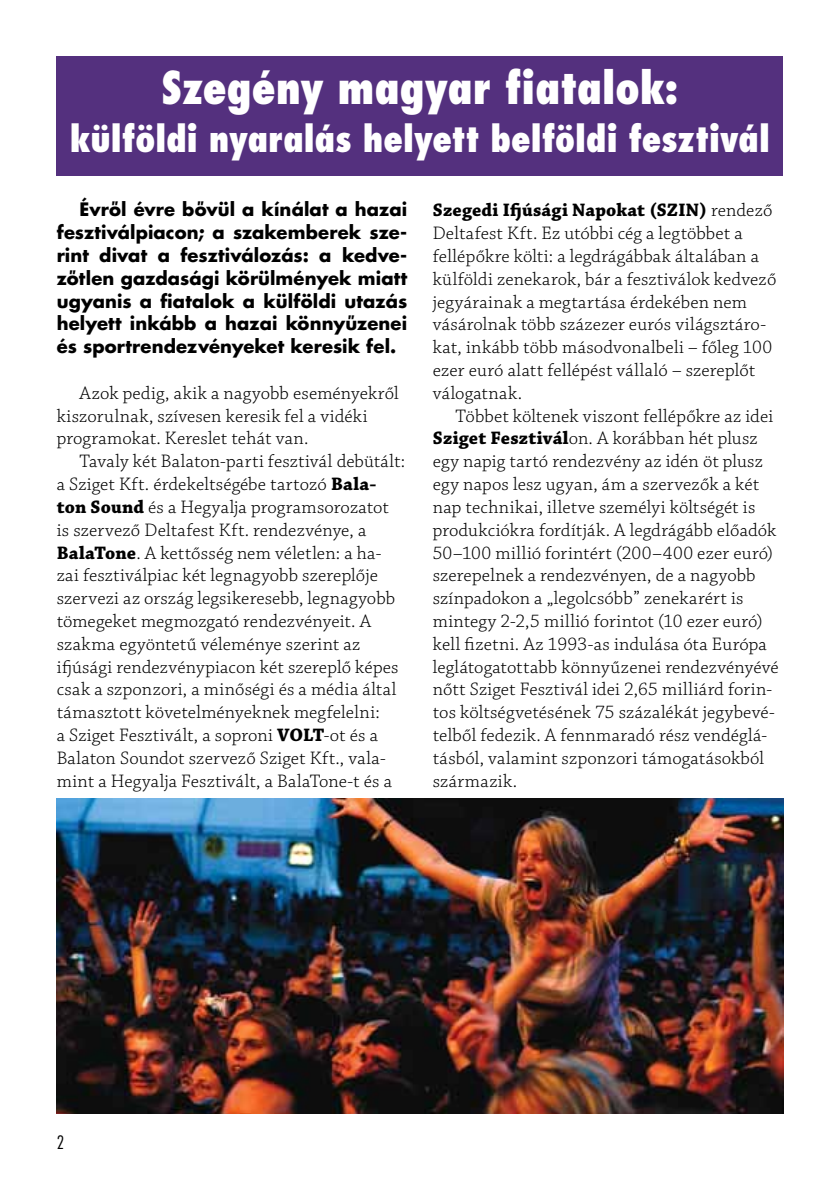
<style>
.page{position:relative;width:840px;height:1191px;background:#fff}
.page>*{position:absolute;margin:0;border:0;box-sizing:border-box;transform-origin:0 0}
.t1{font:800 condensed 44px "Futura Std";color:#fff}
.t2{font:800 condensed 36px "Futura Std";letter-spacing:-.005em;color:#fff}
.t3{font:300 19px/22.8px "Chaparral Pro";letter-spacing:.01em;color:#000}
.t4{font:700 18px/22.8px "Futura Std";letter-spacing:.005em;color:#000;text-align:justify}
.t5{font:300 condensed 18px "Futura Std";color:#000}
.s1{font-weight:700}
</style>
<div class="page">
<div style="left:57px;top:57px;width:725px;height:119px;background:#54307e"></div>
<img style="left:57px;top:798px;width:725px;height:315px">
<h1 class="t1" style="left:161px;top:59px;width:518px">Szegény magyar fiatalok:</h1>
<h2 class="t2" style="left:70px;top:115px;width:701px">külföldi nyaralás helyett belföldi fesztivál</h2>
<p class="t4" style="left:57px;top:197px;width:352px;text-indent:23px">Évről évre bővül a kínálat a hazai fesztiválpiacon; a szakemberek sze&shy;rint divat a fesztiválozás: a kedve&shy;zőtlen gazdasági körülmények miatt ugyanis a fiatalok a külföldi utazás helyett inkább a hazai könnyűzenei és sportrendezvényeket keresik fel.</p>
<p class="t3" style="left:57px;top:382px;width:343px;text-indent:23px">Azok pedig, akik a nagyobb eseményekről kiszorulnak, szívesen keresik fel a vidéki programokat. Kereslet tehát van.</p>
<p class="t3" style="left:57px;top:451px;width:350px;text-indent:23px">Tavaly két Balaton-parti fesztivál debütált: a Sziget Kft. érdekeltségébe tartozó <span class="s1">Bala&shy;ton Sound</span> és a Hegyalja programsorozatot is szervező Deltafest Kft. rendezvénye, a <span class="s1">BalaTone</span>. A kettősség nem véletlen: a ha&shy;zai fesztiválpiac két legnagyobb szereplője szervezi az ország legsikeresebb, legnagyobb tömegeket megmozgató rendezvényeit. A szakma egyöntetű véleménye szerint az ifjúsági rendezvénypiacon két szereplő képes csak a szponzori, a minőségi és a média által támasztott követelményeknek megfelelni:<br>a Sziget Fesztivált, a soproni <span class="s1">VOLT</span>-ot és a Balaton Soundot szervező Sziget Kft., vala&shy;mint a Hegyalja Fesztivált, a BalaTone-t és a</p>
<p class="t3" style="left:432px;top:200px;width:345px"><span class="s1">Szegedi Ifjúsági Napokat (SZIN)</span> rendező Deltafest Kft. Ez utóbbi cég a legtöbbet a fellépőkre költi: a legdrágábbak általában a külföldi zenekarok, bár a fesztiválok kedvező jegyárainak a megtartása érdekében nem vásárolnak több százezer eurós világsztáro&shy;kat, inkább több másodvonalbeli – főleg 100 ezer euró alatt fellépést vállaló – szereplőt válogatnak.</p>
<p class="t3" style="left:432px;top:405px;width:347px;text-indent:23px">Többet költenek viszont fellépőkre az idei <span class="s1">Sziget Fesztivál</span>on. A korábban hét plusz egy napig tartó rendezvény az idén öt plusz egy napos lesz ugyan, ám a szervezők a két nap technikai, illetve személyi költségét is produkciókra fordítják. A legdrágább előadók 50–100 millió forintért (200–400 ezer euró) szerepelnek a rendezvényen, de a nagyobb színpadokon a „legolcsóbb” zenekarért is mintegy 2-2,5 millió forintot (10 ezer euró) kell fizetni. Az 1993-as indulása óta Európa leglátogatottabb könnyűzenei rendezvényévé nőtt Sziget Fesztivál idei 2,65 milliárd forin&shy;tos költségvetésének 75 százalékát jegybevé&shy;telből fedezik. A fennmaradó rész vendéglá&shy;tásból, valamint szponzori támogatásokból származik.</p>
<p class="t5" style="left:57px;top:1130px;width:9px">2</p>
</div>
